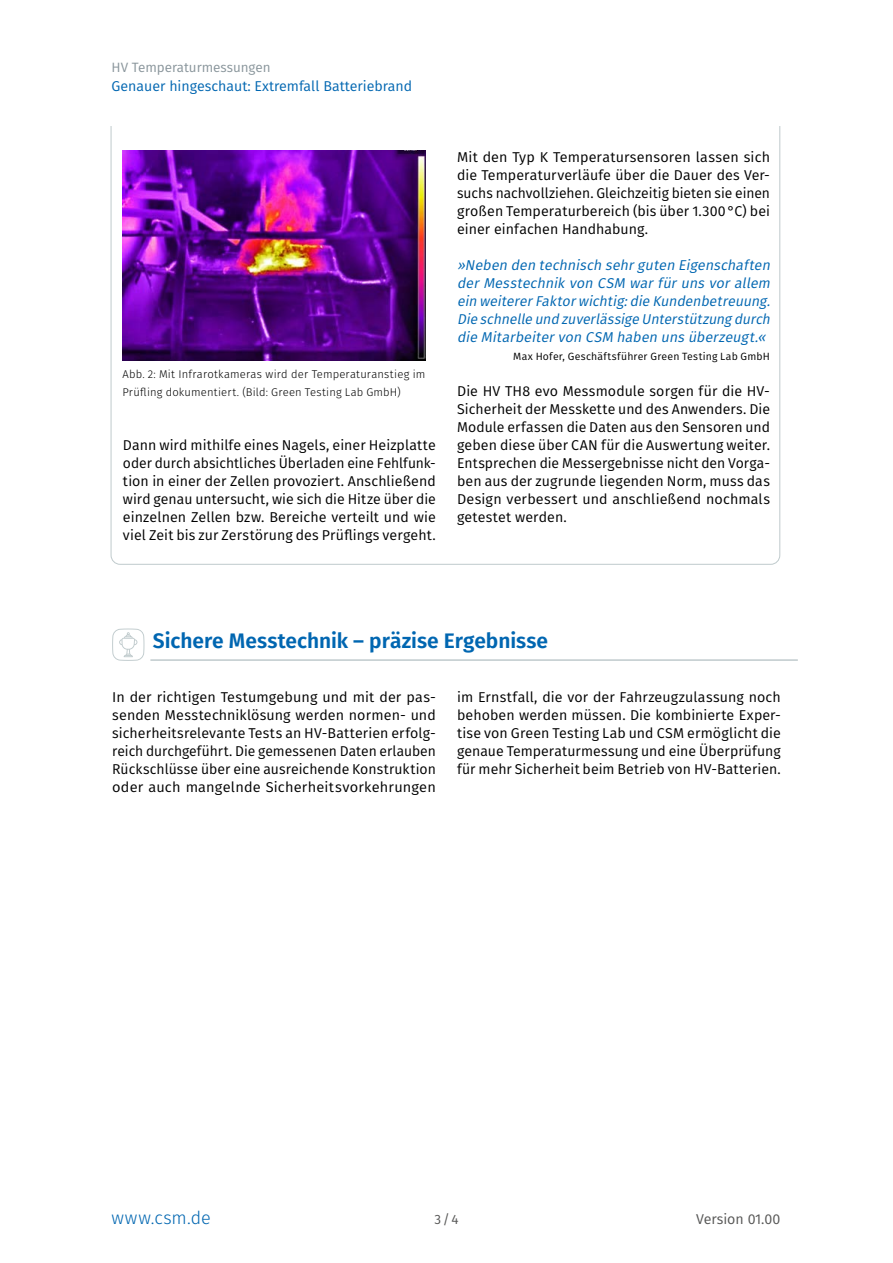
<style>
.page{position:relative;width:893px;height:1263px;background:#fff}
.page>*{position:absolute;margin:0;border:0;box-sizing:border-box;transform-origin:0 0}
.t1{font:600 21px "Fira Sans";color:#0066b1}
.t2{font:300 18px "Fira Sans";letter-spacing:.035em;color:#0066b1}
.Text{font:14.25px/18px "Fira Sans";letter-spacing:.01em;color:#000;text-align:justify}
.Zitate{font:italic 14.25px/18px "Fira Sans";color:#0066b1;text-align:justify}
.t3{font:14.25px "Fira Sans";color:#0066b1}
.t4{font:14.25px "Fira Sans";color:#565655}
.t5{font:13.5px "Fira Sans";color:#89959b}
.t6{font:13.5px "Fira Sans";color:#565655}
.t7{font:300 11.25px/18px "Fira Sans";letter-spacing:.015em;color:#000}
.Zitat____Unterschrift{font:10.5px "Fira Sans";letter-spacing:.02em;color:#000}
</style>
<div class="page">
<svg style="left:110px;top:126px;width:671px;height:439px"></svg>
<hr style="left:150px;top:659px;width:648px;height:2px;background:#bfcacc">
<svg style="left:112px;top:628px;width:32px;height:33px"></svg>
<img style="left:122px;top:150px;width:303px;height:210px">
<p class="t5" style="left:112px;top:57px;width:161px">HV Temperaturmessungen</p>
<p class="t3" style="left:112px;top:75px;width:302px">Genauer hingeschaut: Extremfall Batteriebrand</p>
<p class="t7" style="left:122px;top:365px;width:305px">Abb. 2: Mit Infrarotkameras wird der Temperaturanstieg im<br>Prüfling dokumentiert. (Bild: Green Testing Lab GmbH)</p>
<p class="Text" style="left:123px;top:436px;width:314px">Dann wird mithilfe eines Nagels, einer Heizplatte oder durch absichtliches Überladen eine Fehlfunk&shy;tion in einer der Zellen provoziert. Anschließend wird genau untersucht, wie sich die Hitze über die einzelnen Zellen bzw. Bereiche verteilt und wie viel Zeit bis zur Zerstörung des Prüflings vergeht.</p>
<p class="Text" style="left:457px;top:148px;width:314px">Mit den Typ K Temperatursensoren lassen sich die Temperaturverläufe über die Dauer des Ver&shy;suchs nachvollziehen. Gleichzeitig bieten sie einen großen Temperaturbereich (bis über 1.300°C) bei einer einfachen Handhabung.</p>
<p class="Zitate" style="left:457px;top:256px;width:318px">»Neben den technisch sehrguten Eigenschaften der Messtechnik von CSM war für uns vor allem ein weitererFaktorwichtig:die Kundenbetreuung.<br>Die schnelle und zuverlässige Unterstützung durch die Mitarbeitervon CSM haben unsüberzeugt.«</p>
<p class="Zitat____Unterschrift" style="left:513px;top:349px;width:258px">Max Hofer, Geschäftsführer Green Testing Lab GmbH</p>
<p class="Text" style="left:457px;top:382px;width:314px">Die HV TH8 evo Messmodule sorgen für die HV-Sicherheit der Messkette und des Anwenders. Die Module erfassen die Daten aus den Sensoren und geben diese über CAN für die Auswertung weiter.<br>Entsprechen die Messergebnisse nicht den Vorga&shy;ben aus der zugrunde liegenden Norm, muss das Design verbessert und anschließend nochmals getestet werden.</p>
<p class="t1" style="left:153px;top:623px;width:397px">Sichere Messtechnik – präzise Ergebnisse</p>
<p class="Text" style="left:112px;top:688px;width:325px">In der richtigen Testumgebung und mit der pas&shy;senden Messtechniklösung werden normen- und sicherheitsrelevante Tests an HV-Batterien erfolg&shy;reich durchgeführt. Die gemessenen Daten erlauben Rückschlüsse über eine ausreichende Konstruktion oder auch mangelnde Sicherheitsvorkehrungen</p>
<p class="Text" style="left:457px;top:688px;width:325px">im Ernstfall, die vor der Fahrzeugzulassung noch behoben werden müssen. Die kombinierte Exper&shy;tise von Green Testing Lab und CSM ermöglicht die genaue Temperaturmessung und eine Überprüfung für mehr Sicherheit beim Betrieb von HV-Batterien.</p>
<p class="t2" style="left:112px;top:1205px;width:101px">www.csm.de</p>
<p class="t6" style="left:435px;top:1210px;width:26px">3/4</p>
<p class="t4" style="left:696px;top:1208px;width:85px">Version 01.00</p>
</div>
